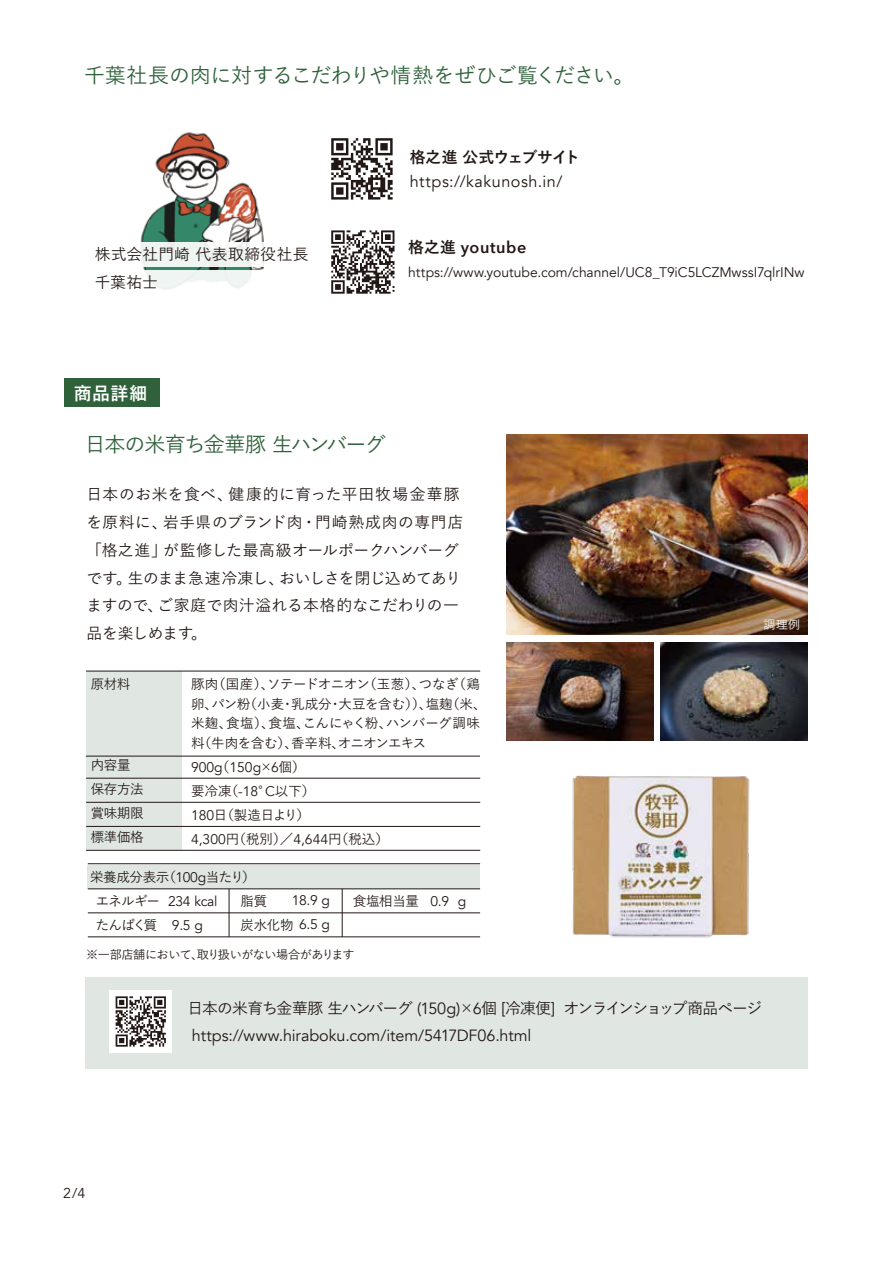
<style>
.page{position:relative;width:893px;height:1263px;background:#fff}
.page>*{position:absolute;margin:0;border:0;box-sizing:border-box;transform-origin:0 0}
.t1{font:500 21px "Yu Go";letter-spacing:-.015em;color:#2f613b}
.t2{font:500 21px "Yu Go";letter-spacing:-.065em;color:#2f613b}
.t3{font:700 18px "Yu Go";color:#fff}
.t4{font:16.2px "Avenir";color:#221815}
.t5{font:16.2px "Avenir";letter-spacing:.03em;color:#221815}
.t6{font:600 16.2px "Avenir Next";letter-spacing:.035em;color:#221815}
.t7{font:500 15.75px/27.8px "Yu Go";color:#221815}
.t8{font:500 15.75px "Yu Go";letter-spacing:-.08em;color:#221815}
.t9{font:500 15.75px/27.8px "Yu Go";letter-spacing:.02em;color:#221815}
.t10{font:700 15.75px "Yu Go";letter-spacing:-.035em;color:#221815}
.t11{font:14.25px "Avenir";color:#221815}
.t12{font:13.95px/24px "Avenir";color:#221815}
.t13{font:500 13.5px/24px "Yu Go";letter-spacing:-.025em;color:#221815}
.t14{font:500 13.5px/24px "Yu Go";color:#221815}
.t15{font:500 13.5px/23.9px "Yu Go";letter-spacing:-.045em;color:#221815}
.t16{font:500 12.15px "Yu Go";letter-spacing:-.03em;color:#221815}
.t17{font:500 12px "Yu Go";color:#fff}
.s1{font-family:"Yu Go";font-weight:700;font-size:15.75px}
.s2{font-family:"Yu Go";font-weight:500;font-size:13.5px}
.s3{font-family:"Avenir";font-weight:400;font-size:13.95px}
.s4{font-family:"Avenir";font-weight:400;font-size:16.2px}
</style>
<div class="page">
<div style="left:64px;top:378px;width:96px;height:29px;background:#2f613b"></div>
<div style="left:85px;top:977px;width:723px;height:91px;background:#e0e7e2"></div>
<div style="left:88px;top:865px;width:392px;height:23px;background:#e0e7e2"></div>
<div style="left:86px;top:671px;width:96px;height:179px;background:#e0e7e2"></div>
<hr style="left:86px;top:778px;width:394px;height:1px;background:#221815">
<hr style="left:86px;top:671px;width:394px;height:1px;background:#221815">
<hr style="left:88px;top:863px;width:392px;height:1px;background:#221815">
<hr style="left:88px;top:888px;width:392px;height:1px;background:#221815">
<hr style="left:88px;top:912px;width:392px;height:1px;background:#221815">
<hr style="left:88px;top:936px;width:392px;height:1px;background:#221815">
<hr style="left:86px;top:802px;width:394px;height:1px;background:#221815">
<hr style="left:86px;top:826px;width:394px;height:1px;background:#221815">
<hr style="left:86px;top:850px;width:394px;height:1px;background:#221815">
<hr style="left:86px;top:756px;width:394px;height:1px;background:#221815">
<svg style="left:331px;top:138px;width:62px;height:62px"></svg>
<svg style="left:331px;top:230px;width:63px;height:64px"></svg>
<img style="left:140px;top:132px;width:124px;height:138px">
<div style="left:85px;top:243px;width:233px;height:24px;background:linear-gradient(to right,#f6f9f8,#f8faf9)"></div>
<div style="left:85px;top:270px;width:233px;height:25px;background:linear-gradient(to right,#fafcfb,#fbfcfc)"></div>
<hr style="left:229px;top:889px;width:1px;height:48px;background:#221815">
<hr style="left:342px;top:889px;width:1px;height:48px;background:#221815">
<img style="left:572px;top:775px;width:178px;height:163px">
<img style="left:507px;top:642px;width:147px;height:99px">
<img style="left:661px;top:643px;width:147px;height:97px">
<img style="left:507px;top:434px;width:301px;height:201px">
<img style="left:725px;top:580px;width:83px;height:92px">
<div style="left:110px;top:990px;width:62px;height:63px;background:#fff"></div>
<svg style="left:116px;top:996px;width:50px;height:51px"></svg>
<h1 class="t1" style="left:84px;top:56px;width:552px">千葉社長の肉に対するこだわりや情熱をぜひご覧ください。</h1>
<p class="t9" style="left:95px;top:239px;width:215px">株式会社門崎代表取締役社長千葉祐士</p>
<p class="t10" style="left:410px;top:148px;width:172px">格之進公式ウェブサイト</p>
<p class="t5" style="left:410px;top:171px;width:154px">https://kakunosh.in/</p>
<p class="t6" style="left:408px;top:234px;width:120px"><span class="s1">格之進</span> youtube</p>
<p class="t12" style="left:408px;top:261px;width:398px">https://www.youtube.com/channel/UC8_T9iC5LCZMwssI7qlrINw</p>
<h2 class="t3" style="left:74px;top:383px;width:75px">商品詳細</h2>
<h1 class="t2" style="left:85px;top:425px;width:303px">日本の米育ち金華豚生ハンバーグ</h1>
<p class="t7" style="left:86px;top:479px;width:378px">日本のお米を食べ、健康的に育った平田牧場金華豚を原料に、岩手県のブランド肉・門崎熟成肉の専門店「格之進」が監修した最高級オールポークハンバーグです。生のまま急速冷凍し、おいしさを閉じ込めてありますので、ご家庭で肉汁溢れる本格的なこだわりの一品を楽しめます。</p>
<p class="t13" style="left:91px;top:671px;width:41px">原材料</p>
<p class="t13" style="left:91px;top:752px;width:54px">内容量保存方法賞味期限標準価格</p>
<p class="t13" style="left:191px;top:673px;width:297px;line-height:19.5px">豚肉（国産）、ソテードオニオン（玉葱）、つなぎ（鶏卵、パン粉（小麦・乳成分・大豆を含む））、塩麹（米、米麹、食塩）、食塩、こんにゃく粉、ハンバーグ調味料（牛肉を含む）、香辛料、オニオンエキス</p>
<p class="t12" style="left:191px;top:755px;width:116px">900g<span class="s2">（</span>150g<span class="s2">×</span>6<span class="s2">個）</span></p>
<p class="t14" style="left:191px;top:777px;width:199px">要冷凍（<span class="s3">-18</span>°<span class="s3">C</span>以下）<br><span class="s3">180</span>日（製造日より）<br><span class="s3">4,300</span>円（税別）／<span class="s3">4,644</span>円（税込）</p>
<p class="t15" style="left:96px;top:863px;width:162px;text-indent:-6px">栄養成分表示（<span class="s3">100g</span>当たり）エネルギー<br>たんぱく質</p>
<p class="t12" style="left:292px;top:888px;width:40px">18.9 g</p>
<p class="t13" style="left:353px;top:887px;width:115px">食塩相当量 <span class="s3">0.9 g</span></p>
<p class="t13" style="left:240px;top:887px;width:91px">脂質<br>炭水化物 <span class="s3">6.5 g</span></p>
<p class="t12" style="left:168px;top:889px;width:51px">234 kcal<br>9.5 g</p>
<p class="t16" style="left:86px;top:943px;width:270px">※一部店舗において、取り扱いがない場合があります</p>
<p class="t17" style="left:763px;top:614px;width:38px">調理例</p>
<p class="t11" style="left:63px;top:1185px;width:24px">2/4</p>
<p class="t8" style="left:187px;top:993px;width:576px">日本の米育ち金華豚生ハンバーグ <span class="s4">(150g)</span>×<span class="s4">6</span>個 <span class="s4">[</span>冷凍便<span class="s4">]</span> オンラインショップ商品ページ</p>
<p class="t4" style="left:192px;top:1026px;width:341px">https://www.hiraboku.com/item/5417DF06.html</p>
</div>
